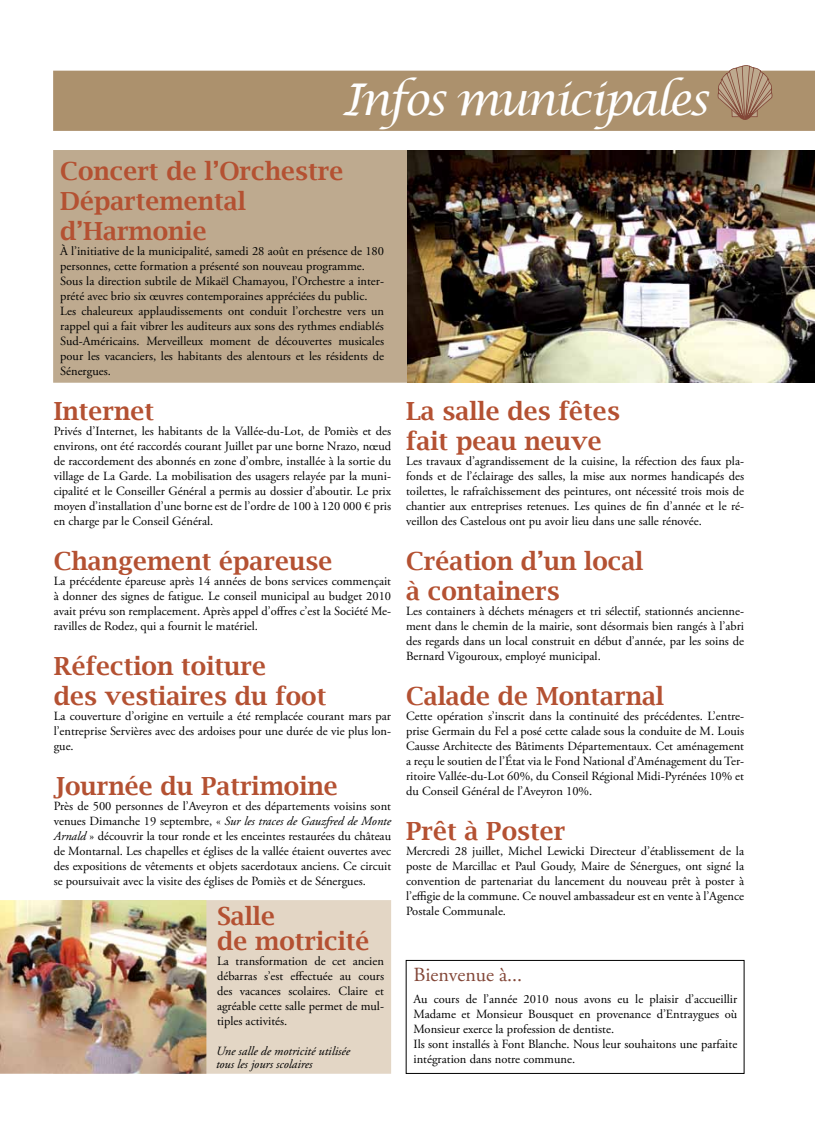
<style>
.page{position:relative;width:815px;height:1134px;background:#fff}
.page>*{position:absolute;margin:0;border:0;box-sizing:border-box;transform-origin:0 0}
.t1{font:italic 43.75px "Lucida Calligraphy";letter-spacing:-.06em;color:#fff}
.t2{font:600 25px/30px "Lucida Bright";color:#b45132}
.t3{font:20px "Adobe Garamond Pro";color:#824637}
.t4{font:12.5px/15px "Adobe Garamond Pro";color:#000;text-align:justify}
.t5{font:italic 12.5px/13.8px "Adobe Garamond Pro";color:#000}
.s1{font-style:italic}
</style>
<div class="page">
<div style="left:53px;top:150px;width:354px;height:233px;background:#beaa8f"></div>
<div style="left:53px;top:71px;width:762px;height:60px;background:#ac916d"></div>
<svg style="left:718px;top:65px;width:54px;height:55px;background:#b0927a"></svg>
<div style="left:406px;top:960px;width:338px;height:114px;border:1px solid #000"></div>
<div style="left:206px;top:900px;width:185px;height:174px;background:#e3d6c5"></div>
<img style="left:0;top:900px;width:206px;height:174px">
<img style="left:407px;top:150px;width:408px;height:233px">
<h1 class="t1" style="left:343px;top:73px;width:368px">Infos municipales</h1>
<h2 class="t2" style="left:60px;top:156px;width:285px">Concert de l’Orchestre<br>Départemental d’Harmonie</h2>
<p class="t4" style="left:60px;top:244px;width:325px;text-align:left">À l’initiative de la municipalité, samedi 28 août en présence de 180 personnes, cette formation a présenté son nouveau programme.<br>Sous la direction subtile de Mikaël Chamayou, l’Orchestre a inter&shy;prété avec brio six œuvres contemporaines appréciées du public.<br>Les chaleureux applaudissements ont conduit l’orchestre vers un rappel qui a fait vibrer les auditeurs aux sons des rythmes endiablés Sud-Américains. Merveilleux moment de découvertes musicales pour les vacanciers, les habitants des alentours et les résidents de Sénergues.</p>
<h2 class="t2" style="left:54px;top:396px;width:102px">Internet</h2>
<p class="t4" style="left:54px;top:424px;width:339px">Privés d’Internet, les habitants de la Vallée-du-Lot, de Pomiès et des environs, ont été raccordés courant Juillet par une borne Nrazo, nœud de raccordement des abonnés en zone d’ombre, installée à la sortie du village de La Garde. La mobilisation des usagers relayée par la muni&shy;cipalité et le Conseiller Général a permis au dossier d’aboutir. Le prix moyen d’installation d’une borne est de l’ordre de 100 à 120 000 € pris en charge par le Conseil Général.</p>
<h2 class="t2" style="left:54px;top:546px;width:280px">Changement épareuse</h2>
<p class="t4" style="left:54px;top:574px;width:339px">La précédente épareuse après 14 années de bons services commençait à donner des signes de fatigue. Le conseil municipal au budget 2010 avait prévu son remplacement. Après appel d’offres c’est la Société Me&shy;ravilles de Rodez, qui a fournit le matériel.</p>
<h2 class="t2" style="left:54px;top:651px;width:274px">Réfection toiture<br>des vestiaires du foot</h2>
<p class="t4" style="left:54px;top:709px;width:339px">La couverture d’origine en vertuile a été remplacée courant mars par l’entreprise Servières avec des ardoises pour une durée de vie plus lon&shy;gue.</p>
<h2 class="t2" style="left:54px;top:771px;width:286px">Journée du Patrimoine</h2>
<p class="t4" style="left:54px;top:799px;width:339px">Près de 500 personnes de l’Aveyron et des départements voisins sont venues Dimanche 19 septembre, « <span class="s1">Sur les traces de Gauzfred de Monte Arnald</span> » découvrir la tour ronde et les enceintes restaurées du château de Montarnal. Les chapelles et églises de la vallée étaient ouvertes avec des expositions de vêtements et objets sacerdotaux anciens. Ce circuit se poursuivait avec la visite des églises de Pomiès et de Sénergues.</p>
<h2 class="t2" style="left:217px;top:903px;width:154px;line-height:25px">Salle<br>de motricité</h2>
<p class="t4" style="left:217px;top:954px;width:169px">La transformation de cet ancien débarras s’est effectuée au cours des vacances scolaires. Claire et agréable cette salle permet de mul&shy;tiples activités.</p>
<p class="t5" style="left:216px;top:1044px;width:136px">Une salle de motricité utilisée tous les jours scolaires</p>
<h2 class="t2" style="left:406px;top:396px;width:215px">La salle des fêtes fait peau neuve</h2>
<p class="t4" style="left:406px;top:454px;width:339px">Les travaux d’agrandissement de la cuisine, la réfection des faux pla&shy;fonds et de l’éclairage des salles, la mise aux normes handicapés des toilettes, le rafraîchissement des peintures, ont nécessité trois mois de chantier aux entreprises retenues. Les quines de fin d’année et le ré&shy;veillon des Castelous ont pu avoir lieu dans une salle rénovée.</p>
<h2 class="t2" style="left:406px;top:546px;width:239px">Création d’un local à containers</h2>
<p class="t4" style="left:406px;top:604px;width:339px">Les containers à déchets ménagers et tri sélectif, stationnés ancienne&shy;ment dans le chemin de la mairie, sont désormais bien rangés à l’abri des regards dans un local construit en début d’année, par les soins de Bernard Vigouroux, employé municipal.</p>
<h2 class="t2" style="left:406px;top:681px;width:259px">Calade de Montarnal</h2>
<p class="t4" style="left:406px;top:709px;width:339px">Cette opération s’inscrit dans la continuité des précédentes. L’entre&shy;prise Germain du Fel a posé cette calade sous la conduite de M. Louis Causse Architecte des Bâtiments Départementaux. Cet aménagement a reçu le soutien de l’état via le Fond National d’Aménagement du Ter&shy;ritoire Vallée-du-Lot 60%, du Conseil Régional Midi-Pyrénées 10% et du Conseil Général de l’Aveyron 10%.</p>
<h2 class="t2" style="left:406px;top:816px;width:161px">Prêt à Poster</h2>
<p class="t4" style="left:406px;top:844px;width:340px">Mercredi 28 juillet, Michel Lewicki Directeur d’établissement de la poste de Marcillac et Paul Goudy, Maire de Sénergues, ont signé la convention de partenariat du lancement du nouveau prêt à poster à l’effigie de la commune. Ce nouvel ambassadeur est en vente à l’Agence Postale Communale.</p>
<h3 class="t3" style="left:413px;top:962px;width:110px">Bienvenue à...</h3>
<p class="t4" style="left:413px;top:992px;width:325px;text-align:left">Au cours de l’année 2010 nous avons eu le plaisir d’accueillir Madame et Monsieur Bousquet en provenance d’Entraygues où Monsieur exerce la profession de dentiste.<br>Ils sont installés à Font Blanche. Nous leur souhaitons une parfaite intégration dans notre commune.</p>
</div>
